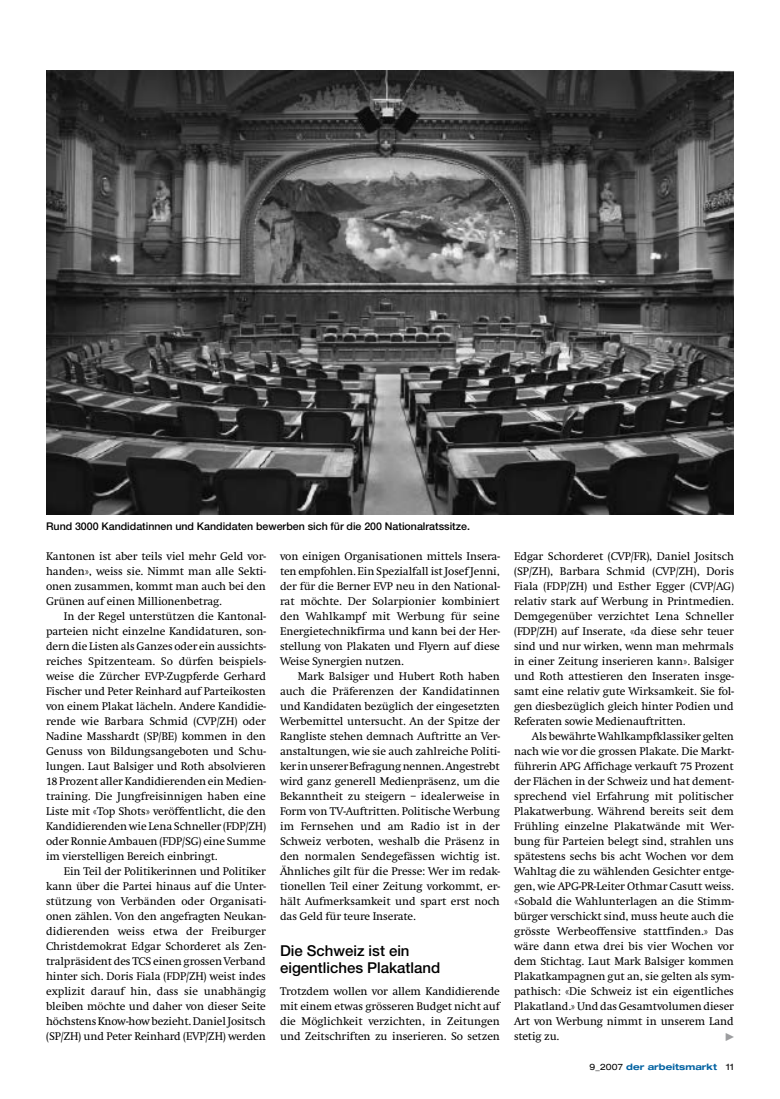
<style>
.page{position:relative;width:780px;height:1099px;background:#fff}
.page>*{position:absolute;margin:0;border:0;box-sizing:border-box;transform-origin:0 0}
.t1{font:500 15px/16.2px "Helvetica Neue";color:#000}
.t2{font:11.5px/15px "Swift EF";letter-spacing:-.01em;color:#000;text-align:justify}
.t3{font:500 10.62px "Helvetica Neue";color:#000}
.t4{font:700 expanded 8.75px "Helvetica Neue";letter-spacing:.01em;color:#0061a1}
.s1{font-weight:400;color:#000}
</style>
<div class="page">
<img style="left:46px;top:71px;width:687px;height:444px">
<p class="t3" style="left:46px;top:520px;width:425px">Rund 3000 Kandidatinnen und Kandidaten bewerben sich für die 200 Nationalratssitze.</p>
<p class="t2" style="left:46px;top:549px;width:221px">Kantonen ist aber teils viel mehr Geld vor&shy;handen», weiss sie. Nimmt man alle Sekti&shy;onen zusammen, kommt man auch bei den Grünen auf einen Millionenbetrag.</p>
<p class="t2" style="left:46px;top:609px;width:221px;text-indent:18px">In der Regel unterstützen die Kantonal&shy;parteien nicht einzelne Kandidaturen, son&shy;dern die Listen als Ganzes oder ein aussichts&shy;reiches Spitzenteam. So dürfen beispiels&shy;weise die Zürcher EVP-Zugpferde Gerhard Fischer und Peter Reinhard auf Parteikosten von einem Plakat lächeln. Andere Kandidie&shy;rende wie Barbara Schmid (CVP/ZH) oder Nadine Masshardt (SP/BE) kommen in den Genuss von Bildungsangeboten und Schu&shy;lungen. Laut Balsiger und Roth absolvieren 18 Prozent aller Kandidierenden ein Medien&shy;training. Die Jungfreisinnigen haben eine Liste mit «Top Shots» veröffentlicht, die den Kandidierenden wie Lena Schneller (FDP/ZH) oder Ronnie Ambauen (FDP/SG) eine Summe im vierstelligen Bereich einbringt.</p>
<p class="t2" style="left:46px;top:864px;width:221px;text-indent:18px">Ein Teil der Politikerinnen und Politiker kann über die Partei hinaus auf die Unter&shy;stützung von Verbänden oder Organisati&shy;onen zählen. Von den angefragten Neukan&shy;didierenden weiss etwa der Freiburger Christdemokrat Edgar Schorderet als Zen&shy;tralpräsident des TCS einen grossen Verband hinter sich. Doris Fiala (FDP/ZH) weist indes explizit darauf hin, dass sie unabhängig bleiben möchte und daher von dieser Seite höchstens Know-how bezieht. Daniel Jositsch (SP/ZH) und Peter Reinhard (EVP/ZH) werden</p>
<p class="t2" style="left:280px;top:549px;width:221px">von einigen Organisationen mittels Insera&shy;ten empfohlen. Ein Spezialfall ist Josef Jenni, der für die Berner EVP neu in den National&shy;rat möchte. Der Solarpionier kombiniert den Wahlkampf mit Werbung für seine Energietechnikfirma und kann bei der Her&shy;stellung von Plakaten und Flyern auf diese Weise Synergien nutzen.</p>
<p class="t2" style="left:280px;top:669px;width:221px;text-indent:18px">Mark Balsiger und Hubert Roth haben auch die Präferenzen der Kandidatinnen und Kandidaten bezüglich der eingesetzten Werbemittel untersucht. An der Spitze der Rangliste stehen demnach Auftritte an Ver&shy;anstaltungen, wie sie auch zahlreiche Politi&shy;ker in unserer Befragung nennen. Angestrebt wird ganz generell Medienpräsenz, um die Bekanntheit zu steigern – idealerweise in Form von TV-Auftritten. Politische Werbung im Fernsehen und am Radio ist in der Schweiz verboten, weshalb die Präsenz in den normalen Sendegefässen wichtig ist.<br>Ähnliches gilt für die Presse: Wer im redak&shy;tionellen Teil einer Zeitung vorkommt, er&shy;hält Aufmerksamkeit und spart erst noch das Geld für teure Inserate.</p>
<h1 class="t1" style="left:280px;top:942px;width:162px">Die Schweiz ist ein eigentliches Plakatland</h1>
<p class="t2" style="left:280px;top:984px;width:221px">Trotzdem wollen vor allem Kandidierende mit einem etwas grösseren Budget nicht auf die Möglichkeit verzichten, in Zeitungen und Zeitschriften zu inserieren. So setzen</p>
<p class="t2" style="left:514px;top:549px;width:221px">Edgar Schorderet (CVP/FR), Daniel Jositsch (SP/ZH), Barbara Schmid (CVP/ZH), Doris Fiala (FDP/ZH) und Esther Egger (CVP/AG) relativ stark auf Werbung in Printmedien.<br>Demgegenüber verzichtet Lena Schneller (FDP/ZH) auf Inserate, «da diese sehr teuer sind und nur wirken, wenn man mehrmals in einer Zeitung inserieren kann». Balsiger und Roth attestieren den Inseraten insge&shy;samt eine relativ gute Wirksamkeit. Sie fol&shy;gen diesbezüglich gleich hinter Podien und Referaten sowie Medienauftritten.</p>
<p class="t2" style="left:514px;top:729px;width:221px;text-indent:18px">Als bewährte Wahlkampfklassiker gelten nach wie vor die grossen Plakate. Die Markt&shy;führerin APG Affichage verkauft 75 Prozent der Flächen in der Schweiz und hat dement&shy;sprechend viel Erfahrung mit politischer Plakatwerbung. Während bereits seit dem Frühling einzelne Plakatwände mit Wer&shy;bung für Parteien belegt sind, strahlen uns spätestens sechs bis acht Wochen vor dem Wahltag die zu wählenden Gesichter entge&shy;gen, wie APG-PR-Leiter Othmar Casutt weiss. «Sobald die Wahlunterlagen an die Stimm&shy;bürger verschickt sind, muss heute auch die grösste Werbeoffensive stattfinden.» Das wäre dann etwa drei bis vier Wochen vor dem Stichtag. Laut Mark Balsiger kommen Plakatkampagnen gut an, sie gelten als sym&shy;pathisch: «Die Schweiz ist ein eigentliches Plakatland.» Und das Gesamtvolumen dieser Art von Werbung nimmt in unserem Land stetig zu.</p>
<p class="t4" style="left:589px;top:1061px;width:146px"><span class="s1">9_2007</span> der arbeitsmarkt <span class="s1">11</span></p>
</div>
